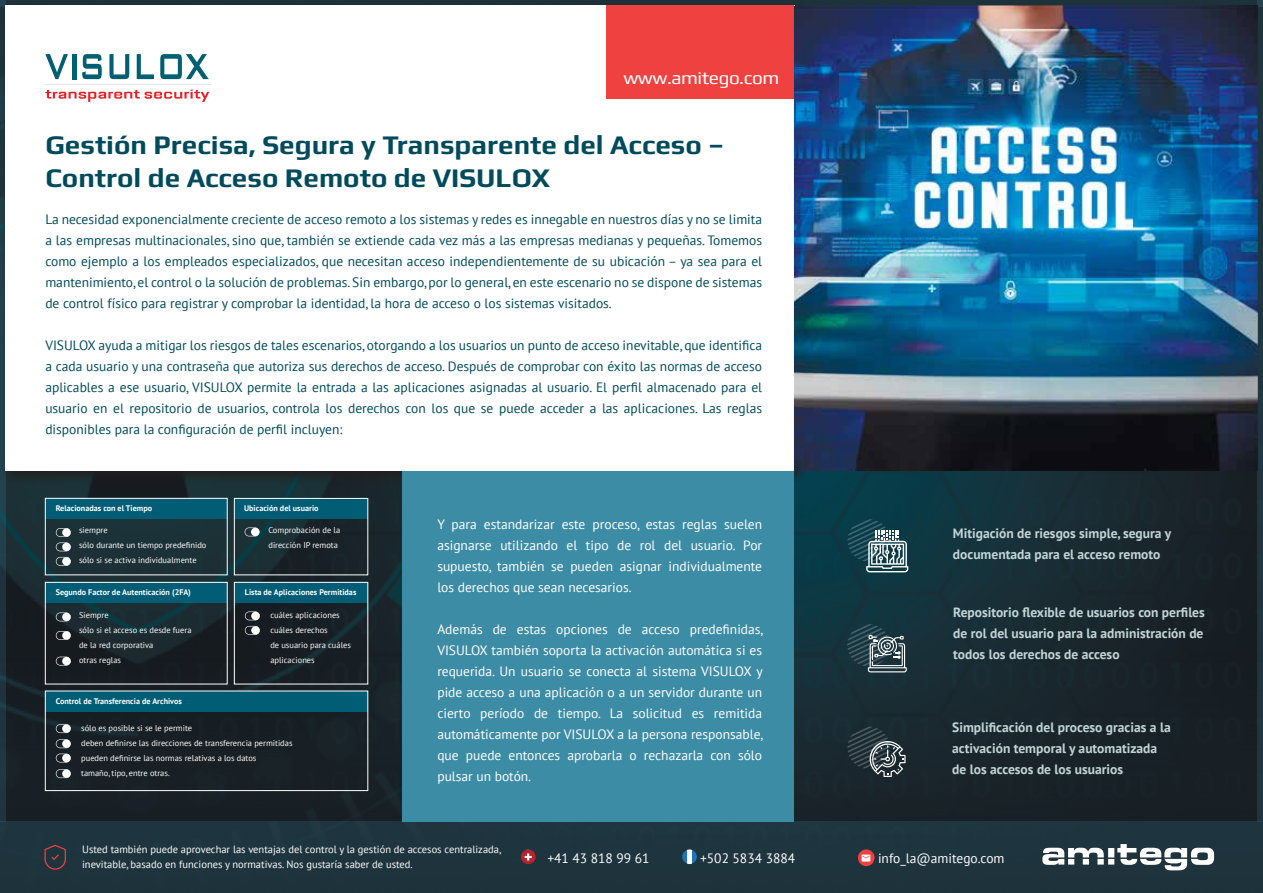
<style>
.page{position:relative;width:1263px;height:893px;background:#fff}
.page>*{position:absolute;margin:0;border:0;box-sizing:border-box;transform-origin:0 0}
.t1{font:700 27px/33px "Play";color:#004b5b}
.t2{font:18px "Play";letter-spacing:-.025em;color:#fff;scale:1.06 1}
.t3{font:13.5px/21px "PT Sans";color:#004b5b;text-align:justify}
.t4{font:13.5px/21px "PT Sans";color:#fff;text-align:justify}
.t5{font:700 13.5px/21px "PT Sans";color:#c2d4d6}
.t6{font:10.5px/15px "PT Sans";color:#fff}
.t7{font:8.4px/15px "PT Sans";color:#fff}
.t8{font:700 8.1px "PT Sans";color:#fff}
</style>
<div class="page">
<img style="left:5px;top:471px;width:1253px;height:350px">
<div style="left:0;top:0;width:1263px;height:6px;background:#1e323b"></div>
<svg style="left:0;top:488px;width:5px;height:333px;background:#1e3841"></svg>
<div style="left:1258px;top:0;width:5px;height:821px;background:#1e363f"></div>
<img style="left:0;top:0;width:812px;height:488px">
<div style="left:5px;top:5px;width:789px;height:466px;background:#fff"></div>
<div style="left:403px;top:471px;width:391px;height:350px;background:#3d8ca5"></div>
<div style="left:0;top:821px;width:1263px;height:72px;background:#1e343e"></div>
<svg style="left:44px;top:845px;width:22px;height:25px"></svg>
<div style="left:858px;top:849px;width:16px;height:17px;background:#ef4140;border-radius:50%"></div>
<svg style="left:682px;top:850px;width:5px;height:14px"></svg>
<div style="left:687px;top:849px;width:5px;height:15px;background:#fff"></div>
<svg style="left:692px;top:850px;width:5px;height:14px"></svg>
<svg style="left:521px;top:849px;width:15px;height:15px"></svg>
<svg style="left:1042px;top:844px;width:172px;height:26px"></svg>
<div style="left:606px;top:5px;width:188px;height:93px;background:#ef4140"></div>
<img style="left:794px;top:5px;width:464px;height:466px">
<svg style="left:844px;top:516px;width:64px;height:56px;background:#416770"></svg>
<svg style="left:844px;top:621px;width:63px;height:51px;background:#3c555d"></svg>
<svg style="left:844px;top:723px;width:61px;height:54px;background:#38454b"></svg>
<svg style="left:45px;top:54px;width:23px;height:25px"></svg>
<hr style="left:73px;top:54px;width:4px;height:25px;background:#005f71">
<svg style="left:82px;top:54px;width:20px;height:25px"></svg>
<svg style="left:109px;top:54px;width:20px;height:25px"></svg>
<svg style="left:137px;top:54px;width:17px;height:25px"></svg>
<svg style="left:160px;top:54px;width:49px;height:25px"></svg>
<svg style="left:45px;top:90px;width:164px;height:12px"></svg>
<hr style="left:45px;top:84px;width:167px;height:1px;background:#e6e7e8">
<div style="left:45px;top:498px;width:182px;height:20px;background:#005d75"></div>
<svg style="left:56px;top:528px;width:15px;height:23px"></svg>
<div style="left:62px;top:543px;width:9px;height:8px;background:#fff;border-radius:50%"></div>
<svg style="left:56px;top:557px;width:15px;height:9px"></svg>
<div style="left:62px;top:557px;width:9px;height:8px;background:#fff;border-radius:50%"></div>
<div style="left:45px;top:498px;width:182px;height:77px;border:1px solid #fff"></div>
<div style="left:45px;top:582px;width:182px;height:20px;background:#005d75"></div>
<svg style="left:56px;top:612px;width:15px;height:9px"></svg>
<div style="left:62px;top:613px;width:9px;height:8px;background:#fff;border-radius:50%"></div>
<svg style="left:56px;top:631px;width:15px;height:9px"></svg>
<div style="left:62px;top:631px;width:9px;height:9px;background:#fff;border-radius:50%"></div>
<svg style="left:56px;top:657px;width:15px;height:8px"></svg>
<div style="left:62px;top:657px;width:9px;height:8px;background:#fff;border-radius:50%"></div>
<div style="left:45px;top:582px;width:182px;height:102px;border:1px solid #fff"></div>
<div style="left:234px;top:498px;width:134px;height:20px;background:#005d75"></div>
<svg style="left:245px;top:527px;width:15px;height:9px"></svg>
<div style="left:251px;top:528px;width:8px;height:8px;background:#fff;border-radius:50%"></div>
<div style="left:234px;top:498px;width:134px;height:77px;border:1px solid #fff"></div>
<div style="left:234px;top:582px;width:134px;height:20px;background:#005d75"></div>
<svg style="left:245px;top:611px;width:15px;height:9px"></svg>
<div style="left:251px;top:612px;width:9px;height:8px;background:#fff;border-radius:50%"></div>
<svg style="left:245px;top:626px;width:15px;height:9px"></svg>
<div style="left:251px;top:626px;width:9px;height:8px;background:#fff;border-radius:50%"></div>
<div style="left:234px;top:582px;width:134px;height:102px;border:1px solid #fff"></div>
<div style="left:45px;top:691px;width:323px;height:20px;background:#005d75"></div>
<svg style="left:56px;top:724px;width:15px;height:9px"></svg>
<div style="left:62px;top:724px;width:8px;height:9px;background:#fff;border-radius:50%"></div>
<svg style="left:56px;top:739px;width:15px;height:9px"></svg>
<div style="left:62px;top:740px;width:8px;height:8px;background:#fff;border-radius:50%"></div>
<svg style="left:56px;top:754px;width:15px;height:8px"></svg>
<div style="left:62px;top:754px;width:8px;height:8px;background:#fff;border-radius:50%"></div>
<svg style="left:56px;top:769px;width:15px;height:9px"></svg>
<div style="left:62px;top:769px;width:8px;height:9px;background:#fff;border-radius:50%"></div>
<div style="left:45px;top:691px;width:323px;height:100px;border:1px solid #fff"></div>
<h2 class="t2" style="left:623px;top:67px;width:149px">www.amitego.com</h2>
<h1 class="t1" style="left:45px;top:128px;width:681px">Gestión Precisa, Segura y Transparente del Acceso –<br>Control de Acceso Remoto de VISULOX</h1>
<p class="t3" style="left:45px;top:209px;width:718px">La necesidad exponencialmente creciente de acceso remoto a los sistemas y redes es innegable en nuestros días y no se limita a las empresas multinacionales, sino que, también se extiende cada vez más a las empresas medianas y pequeñas. Tomemos como ejemplo a los empleados especializados, que necesitan acceso independientemente de su ubicación – ya sea para el mantenimiento, el control o la solución de problemas. Sin embargo, por lo general, en este escenario no se dispone de sistemas de control físico para registrar y comprobar la identidad, la hora de acceso o los sistemas visitados.</p>
<p class="t3" style="left:45px;top:335px;width:718px">VISULOX ayuda a mitigar los riesgos de tales escenarios, otorgando a los usuarios un punto de acceso inevitable, que identifica a cada usuario y una contraseña que autoriza sus derechos de acceso. Después de comprobar con éxito las normas de acceso aplicables a ese usuario, VISULOX permite la entrada a las aplicaciones asignadas al usuario. El perfil almacenado para el usuario en el repositorio de usuarios, controla los derechos con los que se puede acceder a las aplicaciones. Las reglas disponibles para la configuración de perfil incluyen:</p>
<p class="t8" style="left:56px;top:503px;width:98px">Relacionadas con el Tiempo</p>
<p class="t7" style="left:79px;top:523px;width:129px">siempre<br>sólo durante un tiempo predefinido sólo si se activa individualmente</p>
<p class="t8" style="left:56px;top:587px;width:137px">Segundo Factor de Autenticación (2FA)</p>
<p class="t7" style="left:79px;top:608px;width:114px">Siempre<br>sólo si el acceso es desde fuera de la red corporativa<br>otras reglas</p>
<p class="t8" style="left:244px;top:503px;width:76px">Ubicación del usuario</p>
<p class="t7" style="left:268px;top:523px;width:73px">Comprobación de la dirección IP remota</p>
<p class="t8" style="left:245px;top:587px;width:113px">Lista de Aplicaciones Permitidas</p>
<p class="t7" style="left:270px;top:607px;width:82px">cuáles aplicaciones cuáles derechos<br>de usuario para cuáles aplicaciones</p>
<p class="t8" style="left:56px;top:696px;width:128px">Control de Transferencia de Archivos</p>
<p class="t7" style="left:81px;top:720px;width:213px">sólo es posible si se le permite<br>deben definirse las direcciones de transferencia permitidas pueden definirse las normas relativas a los datos<br>tamaño, tipo, entre otras.</p>
<p class="t4" style="left:437px;top:514px;width:326px">Y para estandarizar este proceso, estas reglas suelen asignarse utilizando el tipo de rol del usuario. Por supuesto, también se pueden asignar individualmente los derechos que sean necesarios.</p>
<p class="t4" style="left:437px;top:619px;width:327px">Además de estas opciones de acceso predefinidas, VISULOX también soporta la activación automática si es requerida. Un usuario se conecta al sistema VISULOX y pide acceso a una aplicación o a un servidor durante un cierto período de tiempo. La solicitud es remitida automáticamente por VISULOX a la persona responsable, que puede entonces aprobarla o rechazarla con sólo pulsar un botón.</p>
<p class="t5" style="left:953px;top:522px;width:220px">Mitigación de riesgos simple, segura y documentada para el acceso remoto</p>
<p class="t5" style="left:953px;top:601px;width:253px;text-align:justify">Repositorio flexible de usuarios con perfiles de rol del usuario para la administración de todos los derechos de acceso</p>
<p class="t5" style="left:952px;top:716px;width:220px">Simplificación del proceso gracias a la activación temporal y automatizada de los accesos de los usuarios</p>
<p class="t6" style="left:82px;top:841px;width:420px">Usted también puede aprovechar las ventajas del control y la gestión de accesos centralizada, inevitable, basado en funciones y normativas. Nos gustaría saber de usted.</p>
<p class="t4" style="left:547px;top:847px;width:104px">+41 43 818 99 61</p>
<p class="t4" style="left:700px;top:847px;width:96px">+502 5834 3884</p>
<p class="t4" style="left:878px;top:847px;width:128px">info_la@amitego.com</p>
</div>
